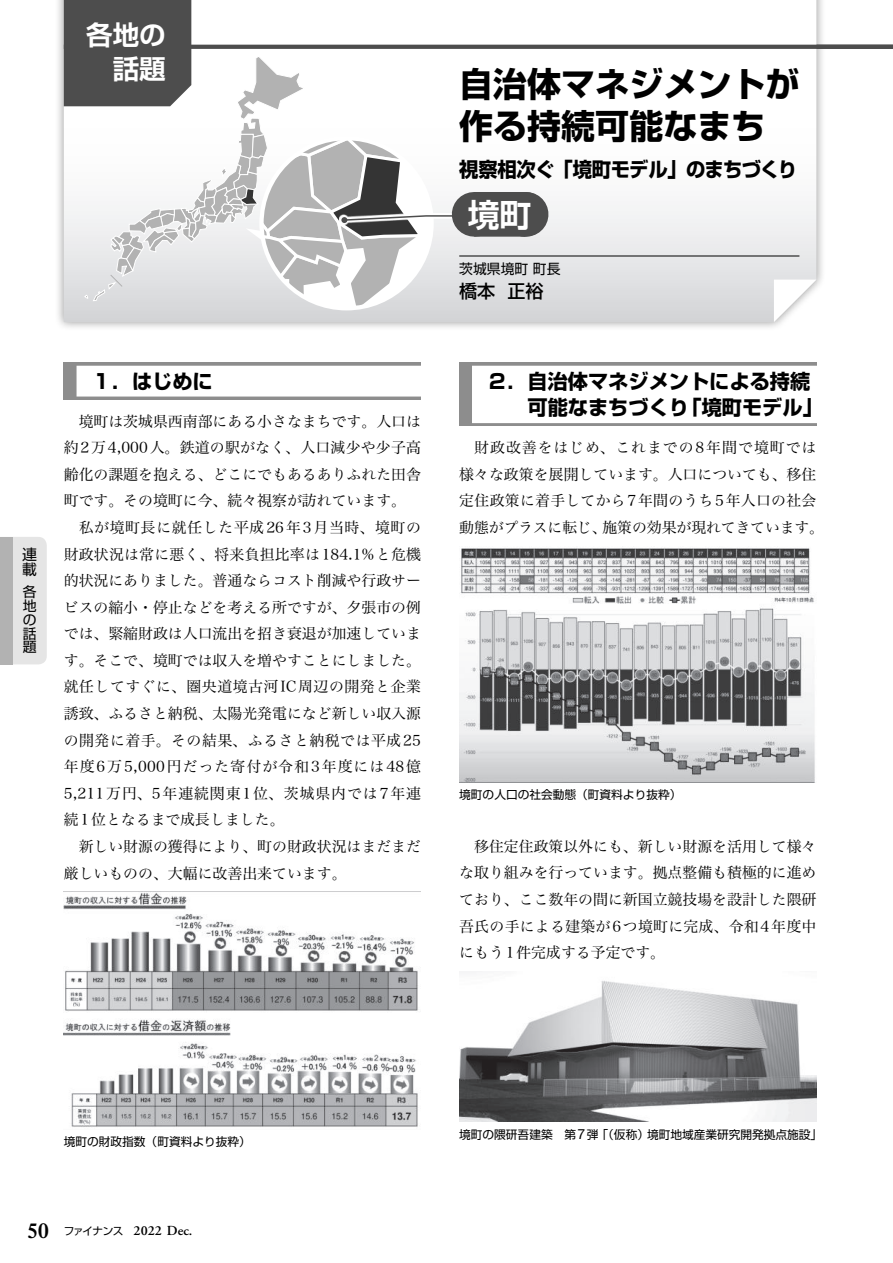
<style>
.page{position:relative;width:893px;height:1263px;background:#fff}
.page>*{position:absolute;margin:0;border:0;box-sizing:border-box;transform-origin:0 0}
.t1{font:700 34.05px/42.5px "Shin Go Pr 6 N";color:#000}
.t2{font:700 31.95px "Shin Go Pr 6 N De";color:#fff}
.t3{font:700 26.55px/34px "Shin Go Pr 6 N De";color:#fff;text-align:right}
.t4{font:700 20.25px/26.5px "Shin Go Pr 6 N";color:#000}
.t5{font:700 20.25px "Shin Go Pr 6 N";letter-spacing:-.04em;color:#000;scale:.96 1}
.t6{font:500 18px "Shin Go Pr 6 N";color:#000}
.t7{font:14.85px/26.5px "Hiragino Serif Pr 6 N W3";color:#000;text-align:justify}
.t8{font:14.85px/14.9px "Shin Go Pr 6 N";color:#000}
.t9{font:600 13.8px "Adobe Garamond Pro";color:#000}
.t10{font:13.8px/13.8px "Shin Go Pr 6 N";color:#000;text-align:justify}
.t11{font:11.7px "Shin Go Pr 6 N";color:#000}
.s1{font-family:"Times LT Std";font-size:21.3px}
.s2{font-family:"Shin Go Pr 6 N";font-weight:400;font-size:10.65px}
.s3{font-family:"Helvetica Neue LT Std";font-size:14.1px}
</style>
<div class="page">
<div style="left:54px;top:0;width:772px;height:331px;background:#000;opacity:.4"></div>
<svg style="left:64px;top:0;width:752px;height:322px"></svg>
<svg style="left:774px;top:280px;width:42px;height:42px"></svg>
<svg style="left:468px;top:45px;width:425px;height:4px;background:#505050"></svg>
<svg style="left:64px;top:362px;width:357px;height:38px;background:#979797"></svg>
<div style="left:77px;top:366px;width:357px;height:30px;background:#fff"></div>
<img style="left:64px;top:892px;width:354px;height:235px">
<div style="left:459px;top:362px;width:357px;height:64px;background:linear-gradient(to right,#8d8d8d,#8d8d8d)"></div>
<div style="left:472px;top:366px;width:357px;height:57px;background:#fff"></div>
<img style="left:459px;top:548px;width:356px;height:234px">
<img style="left:459px;top:981px;width:357px;height:141px">
<hr style="left:459px;top:256px;width:340px;height:1px;background:#000">
<div style="left:339px;top:213px;width:130px;height:12px;background:#4d4d4d"></div>
<div style="left:474px;top:192px;width:51px;height:45px;background:#4d4d4d"></div>
<svg style="left:500px;top:236px;width:24px;height:1px"></svg>
<hr style="left:525px;top:192px;width:1px;height:45px;background:#4d4d4d">
<svg style="left:64px;top:0;width:404px;height:308px"></svg>
<div style="left:13px;top:537px;width:34px;height:127px;background:#e5e5e5"></div>
<div style="left:0;top:537px;width:13px;height:127px;background:#b2b2b2"></div>
<h3 class="t3" style="left:86px;top:16px;width:81px">各地の話題</h3>
<p class="t8" style="left:22px;top:546px;width:16px">連載</p>
<p class="t10" style="left:23px;top:584px;width:15px">各地の話題</p>
<h3 class="t4" style="left:92px;top:367px;width:123px">１．はじめに</h3>
<p class="t7" style="left:64px;top:406px;width:359px;text-indent:15px">境町は茨城県西南部にある小さなまちです。人口は約2万4,000人。鉄道の駅がなく、人口減少や少子高齢化の課題を抱える、どこにでもあるありふれた田舎町です。その境町に今、続々視察が訪れています。</p>
<p class="t7" style="left:64px;top:513px;width:359px;text-indent:15px">私が境町長に就任した平成26年3月当時、境町の財政状況は常に悪く、将来負担比率は184.1%と危機的状況にありました。普通ならコスト削減や行政サービスの縮小・停止などを考える所ですが、夕張市の例では、緊縮財政は人口流出を招き衰退が加速しています。そこで、境町では収入を増やすことにしました。就任してすぐに、圏央道境古河IC周辺の開発と企業誘致、ふるさと納税、太陽光発電になど新しい収入源の開発に着手。その結果、ふるさと納税では平成25年度6万5,000円だった寄付が令和3年度には48億5,211万円、5年連続関東1位、茨城県内では7年連続1位となるまで成長しました。</p>
<p class="t7" style="left:64px;top:832px;width:359px;text-indent:15px">新しい財源の獲得により、町の財政状況はまだまだ厳しいものの、大幅に改善出来ています。</p>
<h1 class="t1" style="left:459px;top:62px;width:342px">自治体マネジメントが作る持続可能なまち</h1>
<h3 class="t5" style="left:459px;top:153px;width:354px">視察相次ぐ「境町モデル」のまちづくり</h3>
<h2 class="t2" style="left:468px;top:188px;width:65px">境町</h2>
<p class="t10" style="left:459px;top:261px;width:103px">茨城県境町町長</p>
<p class="t6" style="left:459px;top:276px;width:86px">橋本 正裕</p>
<h3 class="t4" style="left:527px;top:367px;width:297px;text-indent:-40px">２．自治体マネジメントによる持続可能なまちづくり「境町モデル」</h3>
<p class="t7" style="left:459px;top:433px;width:366px;text-align:center">財政改善をはじめ、これまでの8年間で境町では<br>様々な政策を展開しています。人口についても、移住定住政策に着手してから7年間のうち5年人口の社会動態がプラスに転じ、施策の効果が現れてきています。</p>
<p class="t11" style="left:459px;top:785px;width:224px">境町の人口の社会動態（町資料より抜粋）</p>
<p class="t7" style="left:459px;top:832px;width:359px;text-indent:15px">移住定住政策以外にも、新しい財源を活用して様々な取り組みを行っています。拠点整備も積極的に進めており、ここ数年の間に新国立競技場を設計した隈研吾氏の手による建築が6つ境町に完成、令和4年度中にもう1件完成する予定です。</p>
<p class="t11" style="left:64px;top:1132px;width:189px">境町の財政指数（町資料より抜粋）</p>
<p class="t9" style="left:28px;top:1223px;width:166px"><span class="s1">50</span> <span class="s2">ファイナンス</span> 2022 Dec.</p>
<p class="t11" style="left:459px;top:1124px;width:364px">境町の隈研吾建築　第<span class="s3">7</span>弾「（仮称）境町地域産業研究開発拠点施設」</p>
</div>
